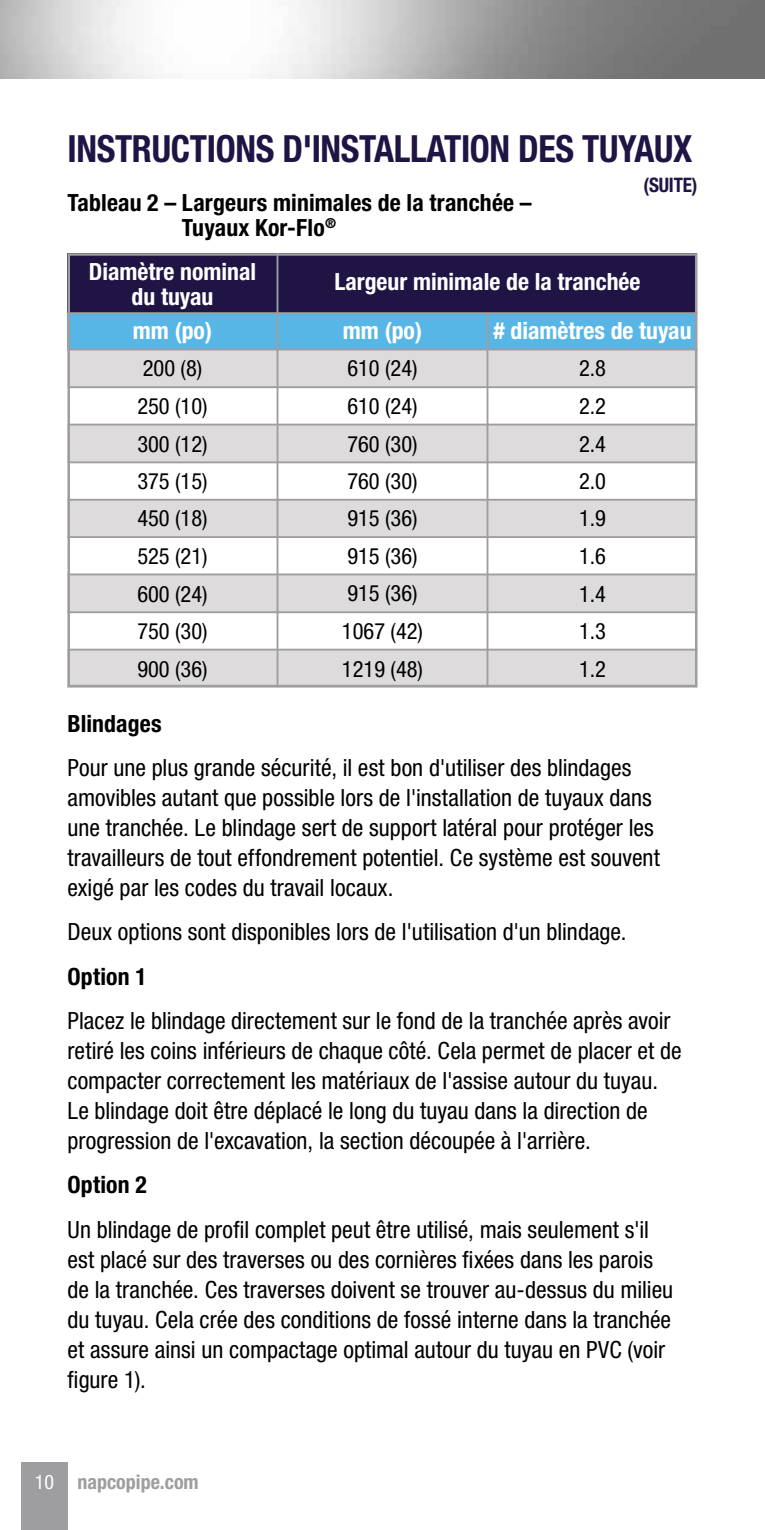
<style>
.page{position:relative;width:765px;height:1530px;background:#fff}
.page>*{position:absolute;margin:0;border:0;box-sizing:border-box;transform-origin:0 0}
.t1{font:700 condensed 37.5px "Helvetica Neue LT Std";letter-spacing:-.01em;color:#201444;scale:.96 1}
.t2{font:condensed 23.75px/30px "Helvetica Neue LT Std";color:#000}
.t3{font:700 condensed 23.75px/25px "Helvetica Neue LT Std";color:#fff;text-align:center}
.t4{font:700 condensed 23.75px/25px "Helvetica Neue LT Std";letter-spacing:.01em;color:#000}
.t5{font:condensed 22.5px "Helvetica Neue LT Std";color:#000}
.t6{font:700 condensed 20px "Helvetica Neue LT Std";color:#9e9da0}
.t7{font:700 condensed 20px "Helvetica Neue LT Std";letter-spacing:-.01em;color:#201444;scale:.96 1}
.s1{font-weight:400;color:#fff}
</style>
<div class="page">
<div style="left:68px;top:350px;width:630px;height:37px;background:#dddbdb"></div>
<div style="left:68px;top:500px;width:630px;height:37px;background:#dddbdb"></div>
<div style="left:68px;top:425px;width:630px;height:37px;background:#dddbdb"></div>
<div style="left:68px;top:575px;width:630px;height:37px;background:#dddbdb"></div>
<div style="left:68px;top:650px;width:630px;height:37px;background:#dddbdb"></div>
<div style="left:68px;top:312px;width:630px;height:38px;background:#58b6e7"></div>
<div style="left:68px;top:253px;width:630px;height:59px;background:#201444"></div>
<hr style="left:68px;top:349px;width:630px;height:1px;background:#9e9da0">
<hr style="left:68px;top:386px;width:630px;height:2px;background:#9e9da0">
<hr style="left:68px;top:536px;width:630px;height:2px;background:#9e9da0">
<hr style="left:68px;top:461px;width:630px;height:2px;background:#9e9da0">
<hr style="left:68px;top:611px;width:630px;height:2px;background:#9e9da0">
<hr style="left:68px;top:424px;width:630px;height:2px;background:#9e9da0">
<hr style="left:68px;top:574px;width:630px;height:1px;background:#9e9da0">
<hr style="left:68px;top:499px;width:630px;height:2px;background:#9e9da0">
<hr style="left:68px;top:649px;width:630px;height:2px;background:#9e9da0">
<hr style="left:277px;top:253px;width:1px;height:434px;background:#9e9da0">
<hr style="left:487px;top:313px;width:1px;height:374px;background:#9e9da0">
<hr style="left:68px;top:312px;width:630px;height:2px;background:#9e9da0">
<div style="left:21px;top:1462px;width:47px;height:68px;background:#9e9da0"></div>
<div style="left:68px;top:253px;width:630px;height:434px;border:2px solid #9e9da0"></div>
<h1 class="t1" style="left:68px;top:126px;width:652px">INSTRUCTIONS D'INSTALLATION DES TUYAUX</h1>
<p class="t7" style="left:644px;top:173px;width:58px">(SUITE)</p>
<p class="t4" style="left:182px;top:189px;width:351px;text-indent:-114px">Tableau 2 – Largeurs minimales de la tranchée –<br>Tuyaux Kor-Flo<sup>®</sup></p>
<p class="t3" style="left:89px;top:259px;width:169px">Diamètre nominal du tuyau</p>
<p class="t3" style="left:133px;top:318px;width:81px">mm (po)</p>
<p class="t3" style="left:343px;top:257px;width:299px;line-height:49.2px;text-align:left;text-indent:-9px">Largeur minimale de la tranchée mm (po)</p>
<p class="t3" style="left:493px;top:318px;width:200px"># diamètres de tuyau</p>
<p class="t5" style="left:143px;top:356px;width:61px">200 (8)</p>
<p class="t5" style="left:347px;top:355px;width:72px">610 (24)</p>
<p class="t5" style="left:579px;top:355px;width:28px">2.8</p>
<p class="t5" style="left:137px;top:393px;width:72px">250 (10)</p>
<p class="t5" style="left:347px;top:393px;width:72px">610 (24)</p>
<p class="t5" style="left:579px;top:393px;width:28px">2.2</p>
<p class="t5" style="left:137px;top:431px;width:72px">300 (12)</p>
<p class="t5" style="left:347px;top:431px;width:72px">760 (30)</p>
<p class="t5" style="left:579px;top:431px;width:28px">2.4</p>
<p class="t5" style="left:137px;top:468px;width:72px">375 (15)</p>
<p class="t5" style="left:347px;top:468px;width:72px">760 (30)</p>
<p class="t5" style="left:579px;top:468px;width:28px">2.0</p>
<p class="t5" style="left:137px;top:505px;width:72px">450 (18)</p>
<p class="t5" style="left:347px;top:505px;width:72px">915 (36)</p>
<p class="t5" style="left:579px;top:505px;width:28px">1.9</p>
<p class="t5" style="left:137px;top:543px;width:72px">525 (21)</p>
<p class="t5" style="left:347px;top:543px;width:72px">915 (36)</p>
<p class="t5" style="left:579px;top:543px;width:28px">1.6</p>
<p class="t5" style="left:137px;top:581px;width:72px">600 (24)</p>
<p class="t5" style="left:347px;top:581px;width:72px">915 (36)</p>
<p class="t5" style="left:579px;top:581px;width:28px">1.4</p>
<p class="t5" style="left:137px;top:618px;width:72px">750 (30)</p>
<p class="t5" style="left:342px;top:618px;width:83px">1067 (42)</p>
<p class="t5" style="left:579px;top:618px;width:28px">1.3</p>
<p class="t5" style="left:137px;top:656px;width:72px">900 (36)</p>
<p class="t5" style="left:342px;top:656px;width:83px">1219 (48)</p>
<p class="t5" style="left:579px;top:656px;width:28px">1.2</p>
<p class="t4" style="left:68px;top:710px;width:96px">Blindages</p>
<p class="t2" style="left:68px;top:752px;width:594px">Pour une plus grande sécurité, il est bon d'utiliser des blindages amovibles autant que possible lors de l'installation de tuyaux dans une tranchée. Le blindage sert de support latéral pour protéger les travailleurs de tout effondrement potentiel. Ce système est souvent exigé par les codes du travail locaux.</p>
<p class="t2" style="left:68px;top:917px;width:561px">Deux options sont disponibles lors de l'utilisation d'un blindage.</p>
<p class="t4" style="left:68px;top:963px;width:81px">Option 1</p>
<p class="t2" style="left:68px;top:1006px;width:616px">Placez le blindage directement sur le fond de la tranchée après avoir retiré les coins inférieurs de chaque côté. Cela permet de placer et de compacter correctement les matériaux de l'assise autour du tuyau.<br>Le blindage doit être déplacé le long du tuyau dans la direction de progression de l'excavation, la section découpée à l'arrière.</p>
<p class="t4" style="left:68px;top:1172px;width:81px">Option 2</p>
<p class="t2" style="left:68px;top:1214px;width:607px">Un blindage de profil complet peut être utilisé, mais seulement s'il est placé sur des traverses ou des cornières fixées dans les parois de la tranchée. Ces traverses doivent se trouver au-dessus du milieu du tuyau. Cela crée des conditions de fossé interne dans la tranchée et assure ainsi un compactage optimal autour du tuyau en PVC (voir figure 1).</p>
<p class="t6" style="left:35px;top:1470px;width:165px"><span class="s1">10</span> napcopipe.com</p>
</div>
